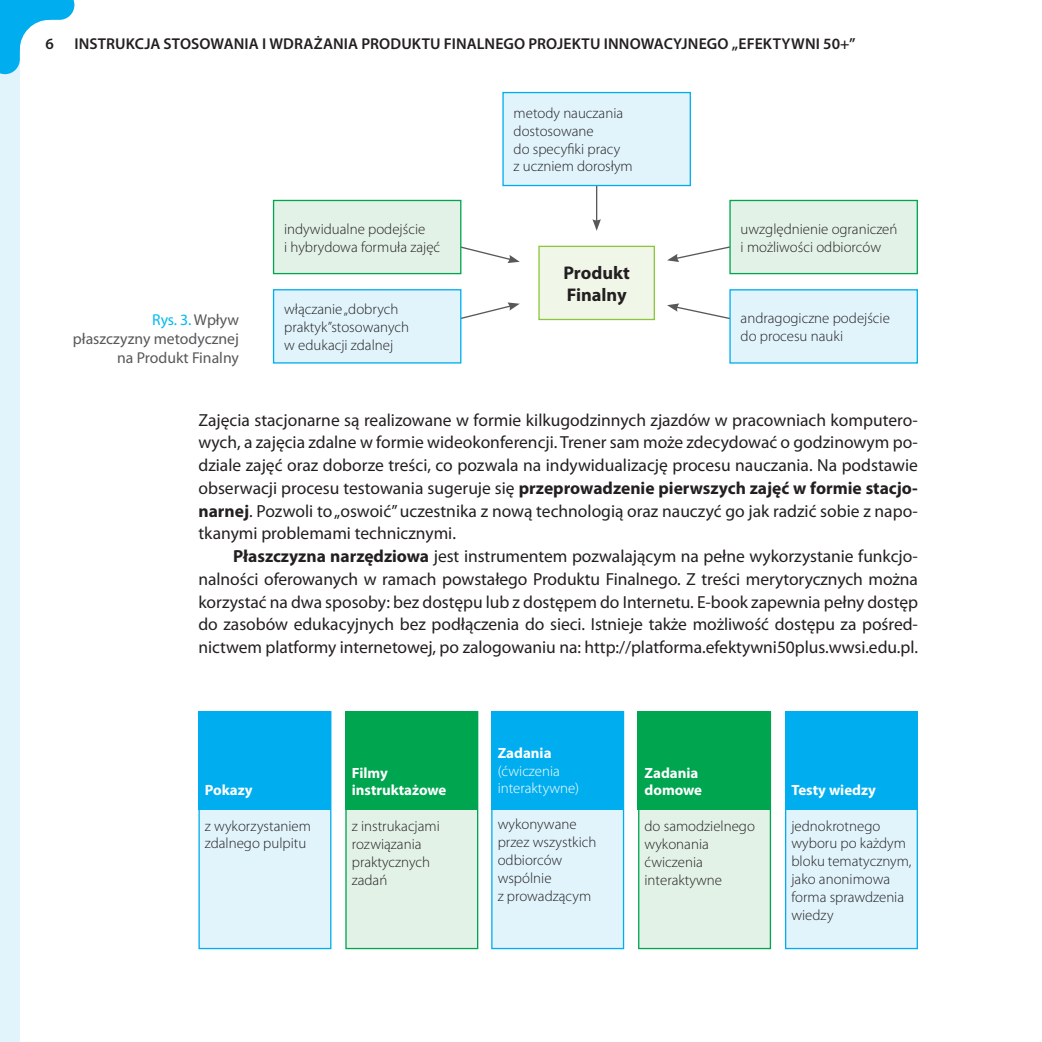
<style>
.page{position:relative;width:1042px;height:1042px;background:#fff}
.page>*{position:absolute;margin:0;border:0;box-sizing:border-box;transform-origin:0 0}
.t1{font:700 18.38px/22.1px "Myriad Pro";color:#231f20}
.t2{font:17.5px/22.8px "Myriad Pro";letter-spacing:-.005em;color:#231f20;text-align:justify}
.t3{font:600 15.75px "Myriad Pro";letter-spacing:.01em;color:#231f20}
.t4{font:15.75px/18.9px "Myriad Pro";color:#57585a;text-align:right}
.t5{font:300 14.88px/17.8px "Myriad Pro";color:#231f20}
.t6{font:700 14.88px/17.8px "Myriad Pro";color:#fff}
.t7{font:300 14.88px/17.8px "Myriad Pro";color:#fff}
.s1{color:#00baf1}
.s2{font-weight:700}
</style>
<div class="page">
<div style="left:0;top:0;width:20px;height:1042px;background:#e1f4fc"></div>
<svg style="left:0;top:0;width:74px;height:74px"></svg>
<hr style="left:596px;top:146px;width:1px;height:76px;background:#57585a">
<svg style="left:592px;top:219px;width:9px;height:12px"></svg>
<svg style="left:461px;top:302px;width:59px;height:24px"></svg>
<svg style="left:461px;top:240px;width:59px;height:23px"></svg>
<svg style="left:667px;top:303px;width:62px;height:16px"></svg>
<svg style="left:667px;top:246px;width:62px;height:16px"></svg>
<div style="left:273px;top:200px;width:188px;height:74px;background:#e3f2e7"></div>
<div style="left:273px;top:200px;width:188px;height:74px;border:1px solid #00a54f"></div>
<div style="left:730px;top:200px;width:187px;height:74px;background:#e3f2e7"></div>
<div style="left:729px;top:200px;width:189px;height:74px;border:1px solid #00a54f"></div>
<div style="left:273px;top:290px;width:188px;height:73px;background:#e1f4fc"></div>
<div style="left:273px;top:289px;width:188px;height:74px;border:1px solid #00aeef"></div>
<div style="left:503px;top:93px;width:187px;height:92px;background:#e1f4fc"></div>
<div style="left:502px;top:92px;width:189px;height:94px;border:1px solid #00aeef"></div>
<div style="left:730px;top:290px;width:187px;height:73px;background:#e1f4fc"></div>
<div style="left:729px;top:289px;width:189px;height:75px;border:1px solid #00aeef"></div>
<div style="left:539px;top:246px;width:115px;height:73px;background:#f1f7e8"></div>
<div style="left:538px;top:246px;width:117px;height:74px;border:1px solid #8bc63e"></div>
<div style="left:198px;top:711px;width:133px;height:238px;background:#e1f4fc;border:1px solid #00aeef"></div>
<div style="left:491px;top:711px;width:133px;height:238px;background:#e1f4fc;border:1px solid #00aeef"></div>
<div style="left:345px;top:711px;width:133px;height:238px;background:#e3f2e7;border:1px solid #00a54f"></div>
<div style="left:638px;top:711px;width:133px;height:238px;background:#e3f2e7;border:1px solid #00a54f"></div>
<div style="left:785px;top:711px;width:133px;height:238px;background:#e1f4fc;border:1px solid #00aeef"></div>
<div style="left:198px;top:711px;width:133px;height:98px;background:#00aeef"></div>
<div style="left:345px;top:711px;width:133px;height:98px;background:#00a54f"></div>
<div style="left:637px;top:711px;width:133px;height:98px;background:#00a54f"></div>
<div style="left:491px;top:711px;width:133px;height:98px;background:#00aeef"></div>
<div style="left:785px;top:711px;width:133px;height:98px;background:#00aeef"></div>
<p class="t3" style="left:45px;top:34px;width:10px">6</p>
<p class="t3" style="left:74px;top:34px;width:782px">INSTRUKCJA STOSOWANIA I WDRAŻANIA PRODUKTU FINALNEGO PROJEKTU INNOWACYJNEGO „EFEKTYWNI 50+”</p>
<p class="t5" style="left:513px;top:104px;width:121px">metody nauczania dostosowane<br>do specyfiki pracy<br>z uczniem dorosłym</p>
<p class="t4" style="left:73px;top:310px;width:168px"><span class="s1">Rys. 3.</span> Wpływ płaszczyzny metodycznej na Produkt Finalny</p>
<p class="t5" style="left:284px;top:220px;width:158px">indywidualne podejście<br>i hybrydowa formuła zajęć</p>
<p class="t5" style="left:740px;top:220px;width:158px">uwzględnienie ograniczeń i możliwości odbiorców</p>
<p class="t5" style="left:284px;top:300px;width:126px">włączanie „dobrych praktyk”stosowanych w edukacji zdalnej</p>
<p class="t1" style="left:563px;top:261px;width:68px">Produkt<br>Finalny</p>
<p class="t5" style="left:740px;top:309px;width:151px">andragogiczne podejście do procesu nauki</p>
<p class="t2" style="left:198px;top:408px;width:721px">Zajęcia stacjonarne są realizowane w formie kilkugodzinnych zjazdów w pracowniach komputero&shy;wych, a zajęcia zdalne w formie wideokonferencji. Trener sam może zdecydować o godzinowym po&shy;dziale zajęć oraz doborze treści, co pozwala na indywidualizację procesu nauczania. Na podstawie obserwacji procesu testowania sugeruje się <span class="s2">przeprowadzenie pierwszych zajęć w formie stacjo&shy;narnej</span>. Pozwoli to „oswoić” uczestnika z nową technologią oraz nauczyć go jak radzić sobie z napo&shy;tkanymi problemami technicznymi.</p>
<p class="t2" style="left:198px;top:545px;width:721px;text-indent:35px"><span class="s2">Płaszczyzna narzędziowa</span> jest instrumentem pozwalającym na pełne wykorzystanie funkcjo&shy;nalności oferowanych w ramach powstałego Produktu Finalnego. Z treści merytorycznych można korzystać na dwa sposoby: bez dostępu lub z dostępem do Internetu. E-book zapewnia pełny dostęp do zasobów edukacyjnych bez podłączenia do sieci. Istnieje także możliwość dostępu za pośred&shy;nictwem platformy internetowej, po zalogowaniu na: http://platforma.efektywni50plus.wwsi.edu.pl.</p>
<p class="t6" style="left:205px;top:780px;width:49px">Pokazy</p>
<p class="t5" style="left:205px;top:816px;width:107px">z wykorzystaniem zdalnego pulpitu</p>
<p class="t6" style="left:352px;top:763px;width:96px">Filmy instruktażowe</p>
<p class="t5" style="left:352px;top:817px;width:90px">z instrukacjami rozwiązania praktycznych zadań</p>
<p class="t6" style="left:498px;top:743px;width:55px">Zadania</p>
<p class="t7" style="left:498px;top:761px;width:83px">(ćwiczenia interaktywne)</p>
<p class="t5" style="left:498px;top:815px;width:100px">wykonywane przez wszystkich odbiorców wspólnie<br>z prowadzącym</p>
<p class="t6" style="left:644px;top:763px;width:59px">Zadania domowe</p>
<p class="t5" style="left:644px;top:817px;width:112px">do samodzielnego wykonania ćwiczenia interaktywne</p>
<p class="t6" style="left:791px;top:780px;width:86px">Testy wiedzy</p>
<p class="t5" style="left:791px;top:816px;width:122px">jednokrotnego wyboru po każdym bloku tematycznym, jako anonimowa forma sprawdzenia wiedzy</p>
</div>
